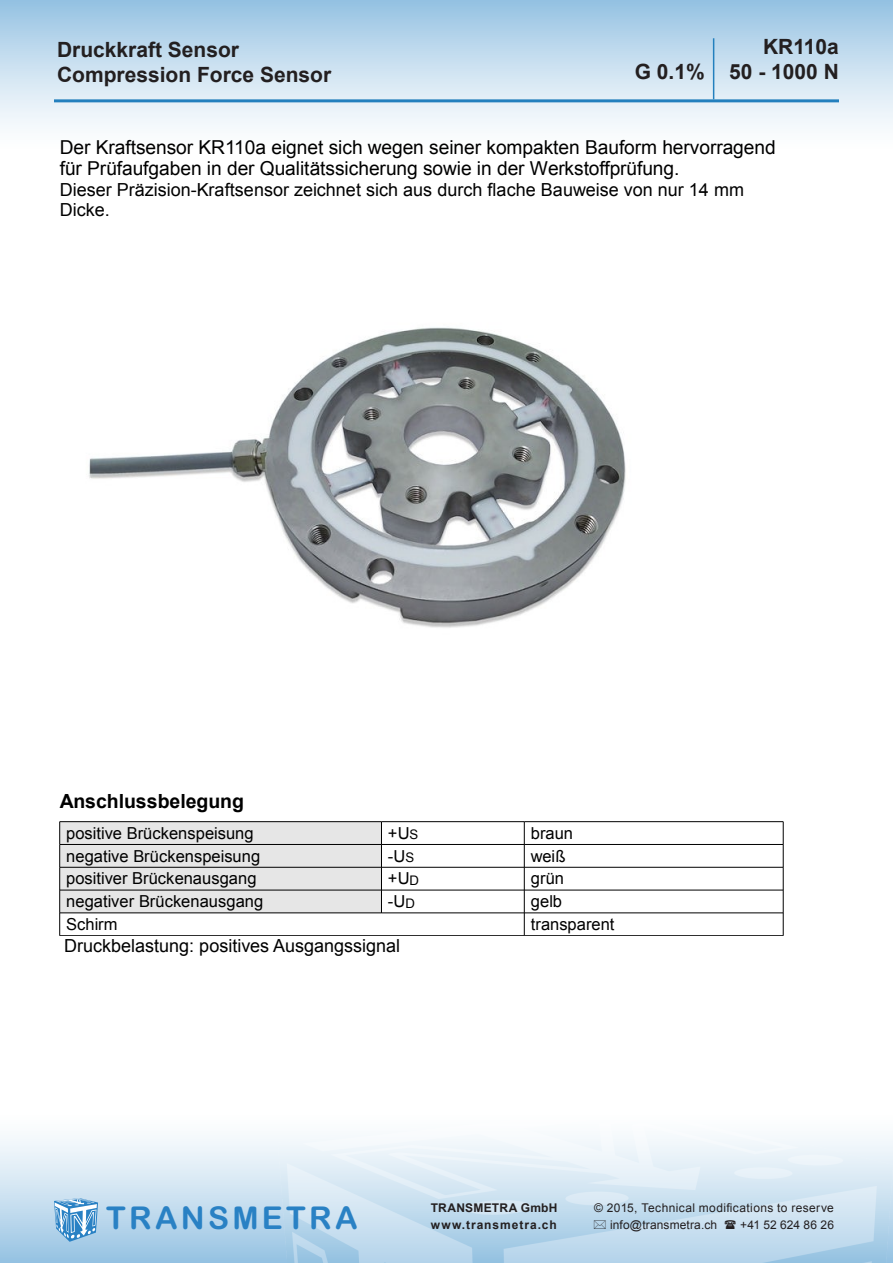
<style>
.page{position:relative;width:893px;height:1263px;background:#fff}
.page>*{position:absolute;margin:0;border:0;box-sizing:border-box;transform-origin:0 0}
.t1{font:31.5px "Arial Rounded MT Bold";letter-spacing:.105em;color:#2981c4}
.t2{font:700 21px "Arial";color:#231f20}
.t3{font:700 19.5px "Arial";color:#000}
.t4{font:19.2px/21.5px "Arial";letter-spacing:-.005em;color:#000}
.t5{font:18px/20.1px "Arial";color:#000}
.t6{font:16.5px "Arial";color:#000}
.t7{font:12px "Arial";letter-spacing:.025em;color:#231f20}
.t8{font:700 12px "Arial";letter-spacing:.065em;color:#231f20}
.t9{font:700 12px "Arial";letter-spacing:.02em;color:#231f20}
.t10{font:12px "Arial";letter-spacing:.005em;color:#231f20}
.s1{font-size:13.2px}
</style>
<div class="page">
<div style="left:0;top:1093px;width:893px;height:170px;background:linear-gradient(to bottom,#fff,#9dc6e4)"></div>
<img style="left:278px;top:1103px;width:615px;height:160px">
<div style="left:0;top:0;width:893px;height:170px;background:linear-gradient(to bottom,#9bc5e4,#fff)"></div>
<svg style="left:54px;top:1198px;width:44px;height:44px;background:#85b7dd"></svg>
<hr style="left:54px;top:99px;width:785px;height:3px;background:#2380be">
<hr style="left:713px;top:38px;width:1px;height:61px;background:#2380be">
<div style="left:60px;top:822px;width:321px;height:22px;background:#e6e6e6"></div>
<div style="left:60px;top:844px;width:321px;height:23px;background:#e6e6e6"></div>
<div style="left:60px;top:867px;width:321px;height:23px;background:#e6e6e6"></div>
<div style="left:60px;top:890px;width:321px;height:23px;background:#e6e6e6"></div>
<hr style="left:60px;top:821px;width:321px;height:1px;background:#000">
<hr style="left:381px;top:821px;width:143px;height:1px;background:#000">
<hr style="left:524px;top:821px;width:259px;height:1px;background:#000">
<hr style="left:60px;top:844px;width:321px;height:1px;background:#000">
<hr style="left:381px;top:844px;width:143px;height:1px;background:#000">
<hr style="left:524px;top:844px;width:259px;height:1px;background:#000">
<hr style="left:60px;top:867px;width:321px;height:1px;background:#000">
<hr style="left:381px;top:867px;width:143px;height:1px;background:#000">
<hr style="left:524px;top:867px;width:259px;height:1px;background:#000">
<hr style="left:60px;top:890px;width:321px;height:1px;background:#000">
<hr style="left:381px;top:890px;width:143px;height:1px;background:#000">
<hr style="left:524px;top:890px;width:259px;height:1px;background:#000">
<hr style="left:60px;top:913px;width:321px;height:1px;background:#000">
<hr style="left:381px;top:913px;width:143px;height:1px;background:#000">
<hr style="left:524px;top:913px;width:259px;height:1px;background:#000">
<hr style="left:60px;top:935px;width:464px;height:1px;background:#000">
<hr style="left:524px;top:935px;width:259px;height:1px;background:#000">
<svg style="left:59px;top:822px;width:1px;height:114px"></svg>
<svg style="left:381px;top:822px;width:1px;height:91px"></svg>
<svg style="left:524px;top:822px;width:1px;height:114px"></svg>
<svg style="left:783px;top:822px;width:1px;height:114px"></svg>
<img style="left:89px;top:327px;width:537px;height:301px">
<svg style="left:594px;top:1220px;width:12px;height:9px"></svg>
<svg style="left:725px;top:1220px;width:11px;height:9px"></svg>
<p class="t2" style="left:57px;top:35px;width:184px">Druckkraft Sensor</p>
<p class="t2" style="left:57px;top:60px;width:276px">Compression Force Sensor</p>
<p class="t2" style="left:635px;top:58px;width:72px">G 0.1%</p>
<p class="t2" style="left:763px;top:32px;width:77px">KR110a</p>
<p class="t2" style="left:729px;top:58px;width:111px">50 - 1000 N</p>
<p class="t4" style="left:60px;top:138px;width:718px">Der Kraftsensor KR110a eignet sich wegen seiner kompakten Bauform hervorragend für Prüfaufgaben in der Qualitätssicherung sowie in der Werkstoffprüfung.</p>
<p class="t5" style="left:60px;top:181px;width:686px">Dieser Präzision-Kraftsensor zeichnet sich aus durch flache Bauweise von nur 14 mm<br>Dicke.</p>
<p class="t3" style="left:60px;top:794px;width:186px">Anschlussbelegung</p>
<p class="t6" style="left:66px;top:826px;width:189px">positive Brückenspeisung</p>
<p class="t6" style="left:388px;top:826px;width:32px">+U<span class="s1">S</span></p>
<p class="t6" style="left:531px;top:826px;width:44px">braun</p>
<p class="t6" style="left:66px;top:849px;width:196px">negative Brückenspeisung</p>
<p class="t6" style="left:388px;top:849px;width:28px">-U<span class="s1">S</span></p>
<p class="t6" style="left:531px;top:849px;width:36px">weiß</p>
<p class="t6" style="left:66px;top:872px;width:192px">positiver Brückenausgang</p>
<p class="t6" style="left:388px;top:872px;width:33px">+U<span class="s1">D</span></p>
<p class="t6" style="left:531px;top:872px;width:35px">grün</p>
<p class="t6" style="left:66px;top:895px;width:199px">negativer Brückenausgang</p>
<p class="t6" style="left:388px;top:895px;width:29px">-U<span class="s1">D</span></p>
<p class="t6" style="left:531px;top:895px;width:33px">gelb</p>
<p class="t6" style="left:66px;top:918px;width:53px">Schirm</p>
<p class="t6" style="left:531px;top:918px;width:85px">transparent</p>
<p class="t5" style="left:64px;top:937px;width:337px">Druckbelastung: positives Ausgangssignal</p>
<p class="t1" style="left:106px;top:1199px;width:253px">TRANSMETRA</p>
<p class="t9" style="left:431px;top:1200px;width:128px">TRANSMETRA GmbH</p>
<p class="t7" style="left:594px;top:1200px;width:241px">© 2015, Technical modifications to reserve</p>
<p class="t8" style="left:431px;top:1217px;width:127px">www.transmetra.ch</p>
<p class="t7" style="left:610px;top:1217px;width:109px">info@transmetra.ch</p>
<p class="t10" style="left:740px;top:1217px;width:95px">+41 52 624 86 26</p>
</div>
